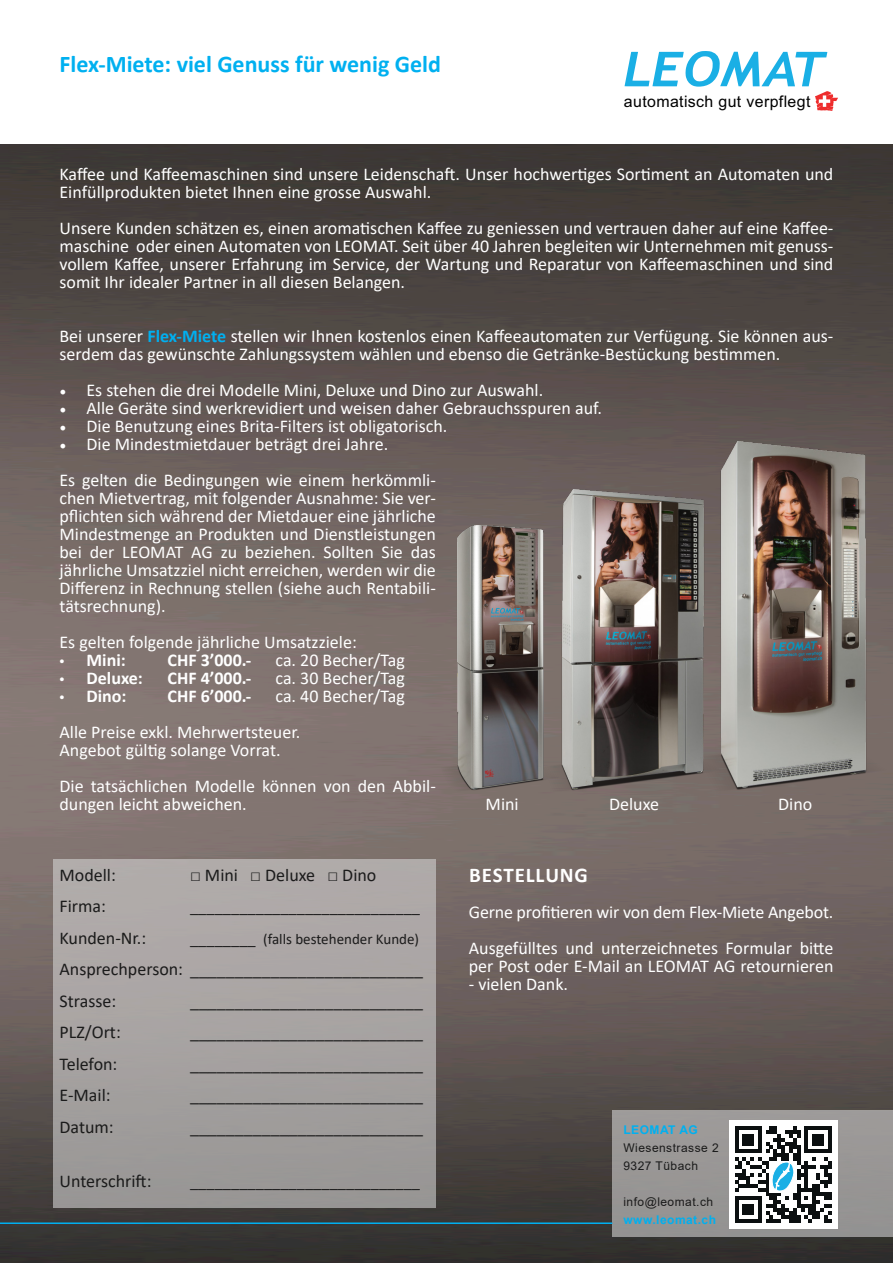
<style>
.page{position:relative;width:893px;height:1263px;background:#fff}
.page>*{position:absolute;margin:0;border:0;box-sizing:border-box;transform-origin:0 0}
.t1{font:700 24px "Calibri";color:#00b0f0}
.t2{font:700 21px "Calibri";letter-spacing:.04em;color:#fff}
.t3{font:18px/18px "Calibri";color:#fff}
.t4{font:18px "Calibri";color:#1b1b1b}
.t5{font:700 18px "Calibri";color:#fff}
.t6{font:16.5px "Calibri";color:#1b1b1b}
.t7{font:15.9px "Arial";letter-spacing:.025em;color:#000001}
.t8{font:15px "Calibri";color:#1b1b1b}
.t9{font:12px/18px "Arial";letter-spacing:.04em;color:#1b1b1b}
.t10{font:700 12px "Arial";letter-spacing:.04em;color:#00b0f0}
.s1{font-weight:700;color:#00b0f0}
.s2{font-family:"Minion Pro"}
.s3{font-family:"Myriad Pro";font-weight:400}
.s4{font-size:16.5px}
</style>
<div class="page">
<img style="left:0;top:145px;width:893px;height:1118px">
<div style="left:53px;top:859px;width:383px;height:349px;background:linear-gradient(to right,#a7a3a2,#a5a1a0)"></div>
<img style="left:410px;top:525px;width:118px;height:270px">
<img style="left:528px;top:490px;width:146px;height:306px">
<img style="left:674px;top:441px;width:219px;height:355px">
<div style="left:612px;top:1111px;width:281px;height:126px;background:#999694"></div>
<hr style="left:0;top:1222px;width:612px;height:2px;background:#00b0f0">
<div style="left:729px;top:1120px;width:109px;height:108px;background:#fff"></div>
<svg style="left:735px;top:1126px;width:97px;height:97px"></svg>
<svg style="left:625px;top:51px;width:213px;height:60px"></svg>
<h1 class="t1" style="left:60px;top:47px;width:383px">Flex-Miete: viel Genuss für wenig Geld</h1>
<p class="t7" style="left:624px;top:90px;width:188px">automatisch gut verpflegt</p>
<p class="t3" style="left:60px;top:165px;width:775px">Kaffee und Kaffeemaschinen sind unsere Leidenschaft. Unser hochwertiges Sortiment an Automaten und<br>Einfüllprodukten bietet Ihnen eine grosse Auswahl.</p>
<p class="t3" style="left:60px;top:219px;width:775px;text-align:justify">Unsere Kunden schätzen es, einen aromatischen Kaffee zu geniessen und vertrauen daher auf eine Kaffee&shy;maschine oder einen Automaten von LEOMAT. Seit über 40 Jahren begleiten wir Unternehmen mit genuss&shy;vollem Kaffee, unserer Erfahrung im Service, der Wartung und Reparatur von Kaffeemaschinen und sind somit Ihr idealer Partner in all diesen Belangen.</p>
<p class="t3" style="left:60px;top:327px;width:775px">Bei unserer <span class="s1">Flex-Miete</span> stellen wir Ihnen kostenlos einen Kaffeeautomaten zur Verfügung. Sie können aus&shy;serdem das gewünschte Zahlungssystem wählen und ebenso die Getränke-Bestückung bestimmen.</p>
<p class="t3" style="left:60px;top:381px;width:485px"><span class="s2">•</span> Es stehen die drei Modelle Mini, Deluxe und Dino zur Auswahl.</p>
<p class="t3" style="left:60px;top:399px;width:544px"><span class="s2">•</span> Alle Geräte sind werkrevidiert und weisen daher Gebrauchsspuren auf.</p>
<p class="t3" style="left:60px;top:417px;width:389px"><span class="s2">•</span> Die Benutzung eines Brita-Filters ist obligatorisch.</p>
<p class="t3" style="left:60px;top:435px;width:330px"><span class="s2">•</span> Die Mindestmietdauer beträgt drei Jahre.</p>
<p class="t3" style="left:60px;top:471px;width:378px;text-align:justify">Es gelten die Bedingungen wie einem herkömmli&shy;chen Mietvertrag, mit folgender Ausnahme: Sie ver&shy;pflichten sich während der Mietdauer eine jährliche Mindestmenge an Produkten und Dienstleistungen bei der LEOMAT AG zu beziehen. Sollten Sie das jährliche Umsatzziel nicht erreichen, werden wir die Differenz in Rechnung stellen (siehe auch Rentabili&shy;tätsrechnung).</p>
<p class="t3" style="left:60px;top:633px;width:299px">Es gelten folgende jährliche Umsatzziele:</p>
<p class="t5" style="left:60px;top:647px;width:68px"><span class="s3">•</span> Mini:</p>
<p class="t5" style="left:168px;top:647px;width:85px">CHF 3’000.-</p>
<p class="t3" style="left:276px;top:651px;width:131px">ca. 20 Becher/Tag</p>
<p class="t5" style="left:60px;top:665px;width:85px"><span class="s3">•</span> Deluxe:</p>
<p class="t5" style="left:168px;top:665px;width:85px">CHF 4’000.-</p>
<p class="t3" style="left:276px;top:669px;width:131px">ca. 30 Becher/Tag</p>
<p class="t5" style="left:60px;top:683px;width:69px"><span class="s3">•</span> Dino:</p>
<p class="t5" style="left:168px;top:683px;width:85px">CHF 6’000.-</p>
<p class="t3" style="left:276px;top:687px;width:131px">ca. 40 Becher/Tag</p>
<p class="t3" style="left:60px;top:723px;width:242px">Alle Preise exkl. Mehrwertsteuer.</p>
<p class="t3" style="left:60px;top:741px;width:223px">Angebot gültig solange Vorrat.</p>
<p class="t3" style="left:60px;top:777px;width:378px">Die tatsächlichen Modelle können von den Abbil&shy;dungen leicht abweichen.</p>
<p class="t4" style="left:60px;top:862px;width:58px">Modell:</p>
<p class="t4" style="left:190px;top:862px;width:188px">□ Mini □ Deluxe □ Dino</p>
<p class="t4" style="left:60px;top:894px;width:48px">Firma:</p>
<p class="t6" style="left:190px;top:895px;width:232px">____________________________</p>
<p class="t4" style="left:60px;top:925px;width:88px">Kunden-Nr.:</p>
<p class="t8" style="left:190px;top:928px;width:231px"><span class="s4">________</span> (falls bestehender Kunde)</p>
<p class="t4" style="left:60px;top:957px;width:365px">Ansprechperson: __________________________</p>
<p class="t4" style="left:60px;top:988px;width:58px">Strasse:</p>
<p class="t4" style="left:190px;top:988px;width:235px">__________________________</p>
<p class="t4" style="left:60px;top:1020px;width:63px">PLZ/Ort:</p>
<p class="t4" style="left:190px;top:1020px;width:235px">__________________________</p>
<p class="t4" style="left:60px;top:1051px;width:59px">Telefon:</p>
<p class="t4" style="left:190px;top:1051px;width:235px">__________________________</p>
<p class="t4" style="left:60px;top:1083px;width:53px">E-Mail:</p>
<p class="t4" style="left:190px;top:1083px;width:235px">__________________________</p>
<p class="t4" style="left:60px;top:1114px;width:56px">Datum:</p>
<p class="t4" style="left:190px;top:1114px;width:235px">__________________________</p>
<p class="t4" style="left:60px;top:1168px;width:94px">Unterschrift:</p>
<p class="t6" style="left:190px;top:1170px;width:232px">____________________________</p>
<p class="t3" style="left:609px;top:795px;width:51px">Deluxe</p>
<p class="t3" style="left:486px;top:795px;width:35px">Mini</p>
<p class="t3" style="left:778px;top:795px;width:36px">Dino</p>
<p class="t2" style="left:469px;top:860px;width:120px">BESTELLUNG</p>
<p class="t3" style="left:469px;top:903px;width:366px">Gerne profitieren wir von dem Flex-Miete Angebot.</p>
<p class="t3" style="left:469px;top:939px;width:366px">Ausgefülltes und unterzeichnetes Formular bitte per Post oder E-Mail an LEOMAT AG retournieren</p>
<p class="t3" style="left:469px;top:975px;width:101px">- vielen Dank.</p>
<p class="t10" style="left:623px;top:1121px;width:76px">LEOMAT AG</p>
<p class="t9" style="left:623px;top:1139px;width:97px">Wiesenstrasse 2<br>9327 Tübach</p>
<p class="t9" style="left:623px;top:1193px;width:91px">info@leomat.ch</p>
<p class="t10" style="left:623px;top:1211px;width:94px">www.leomat.ch</p>
</div>
